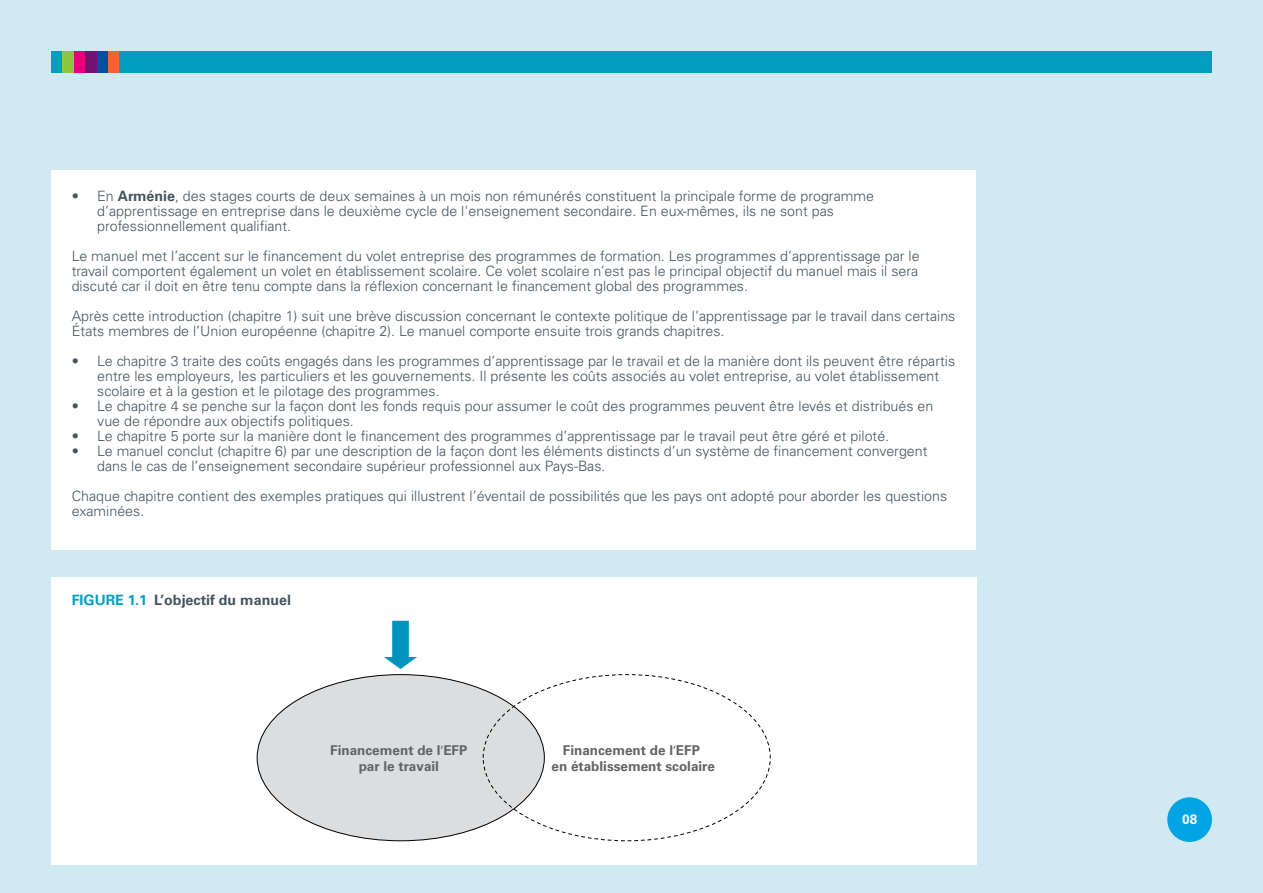
<style>
.page{position:relative;width:1263px;height:893px;background:#d1eaf1}
.page>*{position:absolute;margin:0;border:0;box-sizing:border-box;transform-origin:0 0}
.t1{font:300 14.25px/15px "Univers LT Std";color:#455560}
.t2{font:700 14.25px "Univers LT Std";color:#455560}
.t3{font:700 13.5px/16.2px "Univers LT Std";color:#616364;text-align:center}
.t4{font:700 13.5px "Univers LT Std";color:#fff}
.s1{font-weight:700}
.s2{color:#009fc2}
.s3{font-family:"Myriad Pro";font-weight:400}
</style>
<div class="page">
<div style="left:1167px;top:797px;width:45px;height:45px;background:#00a4e3;border-radius:50%"></div>
<div style="left:51px;top:51px;width:1161px;height:21px;background:#009fc2"></div>
<div style="left:108px;top:51px;width:11px;height:21px;background:#f26531"></div>
<div style="left:96px;top:51px;width:12px;height:21px;background:#034ea2"></div>
<div style="left:85px;top:51px;width:11px;height:21px;background:#711471"></div>
<div style="left:74px;top:51px;width:11px;height:21px;background:#e20177"></div>
<div style="left:62px;top:51px;width:12px;height:21px;background:#8dc63f"></div>
<div style="left:51px;top:577px;width:925px;height:287px;background:#fff"></div>
<div style="left:51px;top:170px;width:925px;height:380px;background:#fff"></div>
<div style="left:257px;top:675px;width:287px;height:166px;background:#dcddde;border-radius:50%"></div>
<svg style="left:384px;top:621px;width:33px;height:48px"></svg>
<p class="t1" style="left:97px;top:188px;width:778px;text-indent:-26px">• En <span class="s1">Arménie</span>, des stages courts de deux semaines à un mois non rémunérés constituent la principale forme de programme d’apprentissage en entreprise dans le deuxième cycle de l'enseignement secondaire. En eux-mêmes, ils ne sont pas professionnellement qualifiant.</p>
<p class="t1" style="left:72px;top:248px;width:849px;text-align:justify">Le manuel met l’accent sur le financement du volet entreprise des programmes de formation. Les programmes d’apprentissage par le travail comportent également un volet en établissement scolaire. Ce volet scolaire n’est pas le principal objectif du manuel mais il sera discuté car il doit en être tenu compte dans la réflexion concernant le financement global des programmes.</p>
<p class="t1" style="left:72px;top:308px;width:885px">Après cette introduction (chapitre 1) suit une brève discussion concernant le contexte politique de l’apprentissage par le travail dans certains<br>États membres de l’Union européenne (chapitre 2). Le manuel comporte ensuite trois grands chapitres.</p>
<p class="t1" style="left:97px;top:353px;width:859px;text-indent:-26px">• Le chapitre 3 traite des coûts engagés dans les programmes d’apprentissage par le travail et de la manière dont ils peuvent être répartis entre les employeurs, les particuliers et les gouvernements. Il présente les coûts associés au volet entreprise, au volet établissement scolaire et à la gestion et le pilotage des programmes.</p>
<p class="t1" style="left:97px;top:398px;width:838px;text-indent:-26px">• Le chapitre 4 se penche sur la façon dont les fonds requis pour assumer le coût des programmes peuvent être levés et distribués en vue de répondre aux objectifs politiques.</p>
<p class="t1" style="left:72px;top:428px;width:819px">• Le chapitre 5 porte sur la manière dont le financement des programmes d’apprentissage par le travail peut être géré et piloté.</p>
<p class="t1" style="left:97px;top:443px;width:832px;text-indent:-26px">• Le manuel conclut (chapitre 6) par une description de la façon dont les éléments distincts d’un système de financement convergent dans le cas de l’enseignement secondaire supérieur professionnel aux Pays-Bas.</p>
<p class="t1" style="left:72px;top:488px;width:877px">Chaque chapitre contient des exemples pratiques qui illustrent l’éventail de possibilités que les pays ont adopté pour aborder les questions examinées.</p>
<p class="t2" style="left:72px;top:592px;width:221px"><span class="s2">FIGURE 1.1</span> L’objectif du manuel</p>
<p class="t3" style="left:330px;top:742px;width:139px">Financement de l<span class="s3">’</span>EFP par le travail</p>
<p class="t3" style="left:551px;top:742px;width:165px">Financement de l<span class="s3">’</span>EFP<br>en établissement scolaire</p>
<p class="t4" style="left:1182px;top:812px;width:17px">08</p>
</div>
